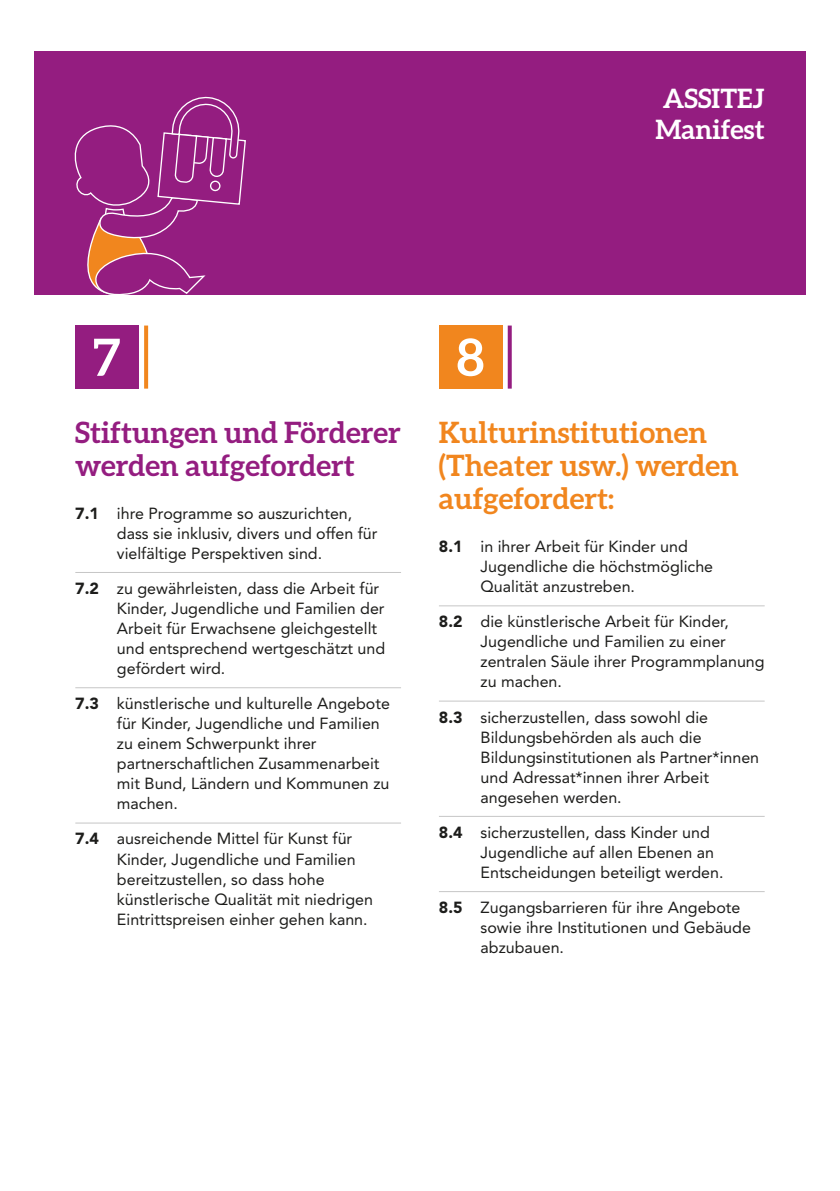
<style>
.page{position:relative;width:840px;height:1191px;background:#fff}
.page>*{position:absolute;margin:0;border:0;box-sizing:border-box;transform-origin:0 0}
.t1{font:700 51.4px "Aleo";color:#fff}
.t2{font:700 29.4px/33.4px "Aleo";color:#f1861e}
.t3{font:700 29.4px/33.4px "Aleo";color:#941d80}
.t4{font:700 26.6px/30.6px "Aleo";color:#fff}
.t5{font:16px/20px "Avenir LT Std";color:#1d1d1b}
.s1{font-weight:900}
</style>
<div class="page">
<div style="left:34px;top:51px;width:771px;height:243px;background:#941d80"></div>
<svg style="left:63px;top:96px;width:183px;height:199px"></svg>
<svg style="left:210px;top:181px;width:10px;height:10px"></svg>
<div style="left:210px;top:180px;width:10px;height:11px;border:1px solid #fff;border-radius:50%"></div>
<hr style="left:75px;top:572px;width:326px;height:1px;background:#c6c6c6">
<hr style="left:75px;top:687px;width:326px;height:1px;background:#c6c6c6">
<hr style="left:75px;top:822px;width:326px;height:1px;background:#c6c6c6">
<hr style="left:438px;top:605px;width:326px;height:1px;background:#c6c6c6">
<hr style="left:438px;top:700px;width:326px;height:1px;background:#c6c6c6">
<hr style="left:438px;top:816px;width:326px;height:1px;background:#c6c6c6">
<hr style="left:438px;top:891px;width:326px;height:1px;background:#c6c6c6">
<div style="left:75px;top:325px;width:63px;height:63px;background:#941d80"></div>
<div style="left:438px;top:325px;width:64px;height:63px;background:#f1861e"></div>
<svg style="left:144px;top:325px;width:4px;height:63px"></svg>
<svg style="left:507px;top:325px;width:4px;height:63px"></svg>
<h1 class="t1" style="left:93px;top:328px;width:29px">7</h1>
<h1 class="t1" style="left:456px;top:328px;width:29px">8</h1>
<h3 class="t4" style="left:655px;top:83px;width:111px">ASSITEJ<br>Manifest</h3>
<h2 class="t3" style="left:75px;top:415px;width:327px">Stiftungen und Förderer werden aufgefordert</h2>
<p class="t5" style="left:117px;top:503px;width:262px;text-indent:-42px"><span class="s1">7.1</span> ihre Programme so auszurichten, dass sie inklusiv, divers und offen für vielfältige Perspektiven sind.</p>
<p class="t5" style="left:117px;top:578px;width:269px;text-indent:-42px"><span class="s1">7.2</span> zu gewährleisten, dass die Arbeit für Kinder, Jugendliche und Familien der Arbeit für Erwachsene gleichgestellt und entsprechend wertgeschätzt und gefördert wird.</p>
<p class="t5" style="left:117px;top:693px;width:274px;text-indent:-42px"><span class="s1">7.3</span> künstlerische und kulturelle Angebote für Kinder, Jugendliche und Familien zu einem Schwerpunkt ihrer partnerschaftlichen Zusammenarbeit mit Bund, Ländern und Kommunen zu machen.</p>
<p class="t5" style="left:117px;top:829px;width:257px;text-indent:-42px"><span class="s1">7.4</span> ausreichende Mittel für Kunst für Kinder, Jugendliche und Familien bereitzustellen, so dass hohe künstlerische Qualität mit niedrigen Eintrittspreisen einher gehen kann.</p>
<h2 class="t2" style="left:438px;top:415px;width:301px">Kulturinstitutionen (Theater usw.) werden aufgefordert:</h2>
<p class="t5" style="left:480px;top:536px;width:234px;text-indent:-42px"><span class="s1">8.1</span> in ihrer Arbeit für Kinder und<br>Jugendliche die höchstmögliche<br>Qualität anzustreben.</p>
<p class="t5" style="left:480px;top:612px;width:285px;text-indent:-42px"><span class="s1">8.2</span> die künstlerische Arbeit für Kinder,<br>Jugendliche und Familien zu einer zentralen Säule ihrer Programmplanung zu machen.</p>
<p class="t5" style="left:480px;top:707px;width:280px;text-indent:-42px"><span class="s1">8.3</span> sicherzustellen, dass sowohl die<br>Bildungsbehörden als auch die<br>Bildungsinstitutionen als Partner*innen und Adressat*innen ihrer Arbeit angesehen werden.</p>
<p class="t5" style="left:480px;top:822px;width:244px;text-indent:-42px"><span class="s1">8.4</span> sicherzustellen, dass Kinder und<br>Jugendliche auf allen Ebenen an<br>Entscheidungen beteiligt werden.</p>
<p class="t5" style="left:480px;top:897px;width:272px;text-indent:-42px"><span class="s1">8.5</span> Zugangsbarrieren für ihre Angebote sowie ihre Institutionen und Gebäude abzubauen.</p>
</div>
